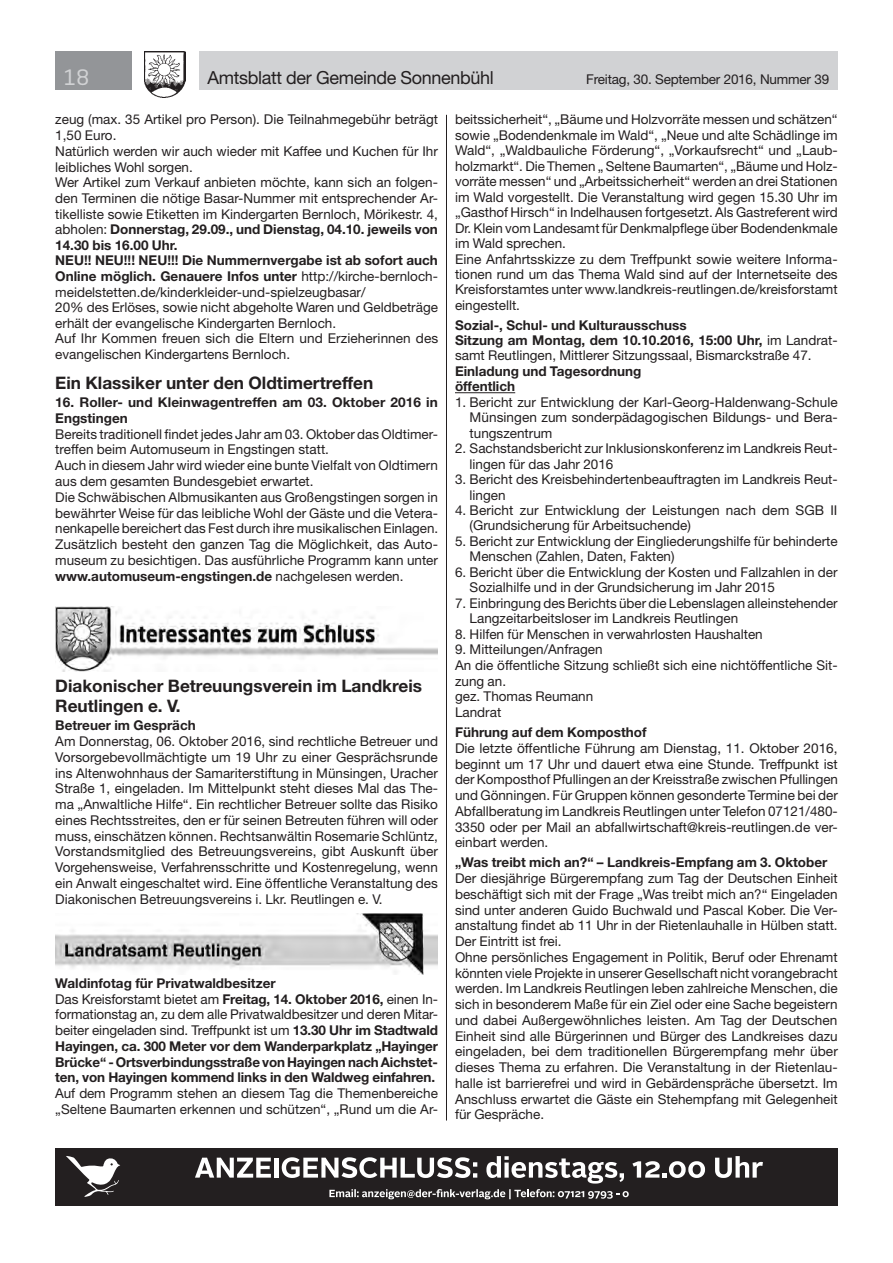
<style>
.page{position:relative;width:893px;height:1263px;background:#fff}
.page>*{position:absolute;margin:0;border:0;box-sizing:border-box;transform-origin:0 0}
.t1{font:21px "Neo Sans Std";color:#d1d2d4}
.t2{font:18px "Helvetica Neue LT Std";letter-spacing:-.02em;color:#231f20}
.t3{font:700 17.25px/20.5px "Helvetica Neue LT Std";color:#231f20}
.t4{font:13.5px/15.8px "Helvetica Neue LT Std";color:#231f20}
.t5{font:700 13.5px/15.8px "Helvetica Neue LT Std";color:#231f20}
.s1{font-weight:700}
.s2{font-weight:400}
</style>
<div class="page">
<div style="left:199px;top:51px;width:639px;height:38px;background:#d1d2d4"></div>
<div style="left:55px;top:51px;width:77px;height:38px;background:#939598"></div>
<img style="left:145px;top:51px;width:41px;height:47px">
<img style="left:55px;top:606px;width:383px;height:65px">
<img style="left:55px;top:913px;width:383px;height:61px">
<hr style="left:455px;top:392px;width:60px;height:1px;background:#231f20">
<hr style="left:446px;top:115px;width:1px;height:1005px;background:#231f20">
<div style="left:55px;top:1148px;width:783px;height:57px;background:#231f20"></div>
<svg style="left:66px;top:1156px;width:54px;height:41px"></svg>
<svg style="left:195px;top:1158px;width:76px;height:19px"></svg>
<div style="left:274px;top:1158px;width:5px;height:19px;background:#fff"></div>
<svg style="left:282px;top:1157px;width:195px;height:21px"></svg>
<svg style="left:486px;top:1156px;width:138px;height:27px"></svg>
<svg style="left:632px;top:1161px;width:73px;height:17px"></svg>
<svg style="left:715px;top:1156px;width:48px;height:22px"></svg>
<svg style="left:329px;top:1189px;width:300px;height:10px"></svg>
<h1 class="t1" style="left:64px;top:64px;width:27px">18</h1>
<h2 class="t2" style="left:207px;top:67px;width:288px">Amtsblatt der Gemeinde Sonnenbühl</h2>
<p class="t4" style="left:586px;top:71px;width:244px">Freitag, 30. September 2016, Nummer 39</p>
<p class="t4" style="left:55px;top:112px;width:384px">zeug (max. 35 Artikel pro Person). Die Teilnahmegebühr beträgt 1,50 Euro.<br>Natürlich werden wir auch wieder mit Kaffee und Kuchen für Ihr leibliches Wohl sorgen.<br>Wer Artikel zum Verkauf anbieten möchte, kann sich an folgen&shy;den Terminen die nötige Basar-Nummer mit entsprechender Ar&shy;tikelliste sowie Etiketten im Kindergarten Bernloch, Mörikestr. 4, abholen: <span class="s1">Donnerstag, 29.09., und Dienstag, 04.10. jeweils von 14.30 bis 16.00 Uhr.<br>NEU!! NEU!!! NEU!!! Die Nummernvergabe ist ab sofort auch Online möglich. Genauere Infos unter</span> http://kirche-bernloch&shy;meidelstetten.de/kinderkleider-und-spielzeugbasar/<br>20% des Erlöses, sowie nicht abgeholte Waren und Geldbeträge erhält der evangelische Kindergarten Bernloch.<br>Auf Ihr Kommen freuen sich die Eltern und Erzieherinnen des evangelischen Kindergartens Bernloch.</p>
<p class="t3" style="left:55px;top:373px;width:320px">Ein Klassiker unter den Oldtimertreffen</p>
<p class="t5" style="left:55px;top:394px;width:384px">16. Roller- und Kleinwagentreffen am 03. Oktober 2016 in<br>Engstingen</p>
<p class="t4" style="left:55px;top:426px;width:384px">Bereits traditionell findet jedes Jahr am 03. Oktober das Oldtimer&shy;treffen beim Automuseum in Engstingen statt.<br>Auch in diesem Jahr wird wieder eine bunte Vielfalt von Oldtimern aus dem gesamten Bundesgebiet erwartet.<br>Die Schwäbischen Albmusikanten aus Großengstingen sorgen in bewährter Weise für das leibliche Wohl der Gäste und die Vetera&shy;nenkapelle bereichert das Fest durch ihre musikalischen Einlagen.<br>Zusätzlich besteht den ganzen Tag die Möglichkeit, das Auto&shy;museum zu besichtigen. Das ausführliche Programm kann unter <span class="s1">www.automuseum-engstingen.de</span> nachgelesen werden.</p>
<p class="t4" style="left:455px;top:112px;width:384px">beitssicherheit“, „Bäume und Holzvorräte messen und schätzen“ sowie „Bodendenkmale im Wald“, „Neue und alte Schädlinge im Wald“, „Waldbauliche Förderung“, „Vorkaufsrecht“ und „Laub&shy;holzmarkt“. Die Themen „ Seltene Baumarten“, „Bäume und Holz&shy;vorräte messen“ und „Arbeitssicherheit“ werden an drei Stationen im Wald vorgestellt. Die Veranstaltung wird gegen 15.30 Uhr im „Gasthof Hirsch“ in Indelhausen fortgesetzt. Als Gastreferent wird Dr. Klein vom Landesamt für Denkmalpflege über Bodendenkmale im Wald sprechen.<br>Eine Anfahrtsskizze zu dem Treffpunkt sowie weitere Informa&shy;tionen rund um das Thema Wald sind auf der Internetseite des Kreisforstamtes unter www.landkreis-reutlingen.de/kreisforstamt eingestellt.</p>
<p class="t5" style="left:455px;top:317px;width:384px">Sozial-, Schul- und Kulturausschuss<br>Sitzung am Montag, dem 10.10.2016, 15:00 Uhr, <span class="s2">im Landrat&shy;samt Reutlingen, Mittlerer Sitzungssaal, Bismarckstraße 47.</span></p>
<p class="t5" style="left:455px;top:363px;width:188px">Einladung und Tagesordnung öffentlich</p>
<p class="t4" style="left:470px;top:394px;width:370px;text-align:justify;text-indent:-15px">1. Bericht zur Entwicklung der Karl-Georg-Haldenwang-Schule Münsingen zum sonderpädagogischen Bildungs- und Bera&shy;tungszentrum</p>
<p class="t4" style="left:470px;top:440px;width:370px;text-indent:-15px">2. Sachstandsbericht zur Inklusionskonferenz im Landkreis Reut&shy;lingen für das Jahr 2016</p>
<p class="t4" style="left:470px;top:471px;width:370px;text-indent:-15px">3. Bericht des Kreisbehindertenbeauftragten im Landkreis Reut&shy;lingen</p>
<p class="t4" style="left:470px;top:502px;width:369px;text-indent:-15px">4. Bericht zur Entwicklung der Leistungen nach dem SGB II (Grundsicherung für Arbeitsuchende)</p>
<p class="t4" style="left:470px;top:533px;width:370px;text-indent:-15px">5. Bericht zur Entwicklung der Eingliederungshilfe für behinderte<br>Menschen (Zahlen, Daten, Fakten)</p>
<p class="t4" style="left:470px;top:564px;width:370px;text-indent:-15px">6. Bericht über die Entwicklung der Kosten und Fallzahlen in der<br>Sozialhilfe und in der Grundsicherung im Jahr 2015</p>
<p class="t4" style="left:470px;top:595px;width:370px;text-indent:-15px">7. Einbringung des Berichts über die Lebenslagen alleinstehender<br>Langzeitarbeitsloser im Landkreis Reutlingen</p>
<p class="t4" style="left:455px;top:626px;width:309px">8. Hilfen für Menschen in verwahrlosten Haushalten</p>
<p class="t4" style="left:455px;top:641px;width:384px">9. Mitteilungen/Anfragen<br>An die öffentliche Sitzung schließt sich eine nichtöffentliche Sit&shy;zung an.<br>gez. Thomas Reumann<br>Landrat</p>
<p class="t5" style="left:455px;top:724px;width:193px">Führung auf dem Komposthof</p>
<p class="t4" style="left:455px;top:740px;width:384px;text-align:justify">Die letzte öffentliche Führung am Dienstag, 11. Oktober 2016, beginnt um 17 Uhr und dauert etwa eine Stunde. Treffpunkt ist der Komposthof Pfullingen an der Kreisstraße zwischen Pfullingen und Gönningen. Für Gruppen können gesonderte Termine bei der Abfallberatung im Landkreis Reutlingen unter Telefon 07121/480- 3350 oder per Mail an abfallwirtschaft@kreis-reutlingen.de ver&shy;einbart werden.</p>
<p class="t5" style="left:455px;top:854px;width:374px">„Was treibt mich an?“ – Landkreis-Empfang am 3. Oktober</p>
<p class="t4" style="left:455px;top:870px;width:384px">Der diesjährige Bürgerempfang zum Tag der Deutschen Einheit beschäftigt sich mit der Frage „Was treibt mich an?“ Eingeladen sind unter anderen Guido Buchwald und Pascal Kober. Die Ver&shy;anstaltung findet ab 11 Uhr in der Rietenlauhalle in Hülben statt.<br>Der Eintritt ist frei.<br>Ohne persönliches Engagement in Politik, Beruf oder Ehrenamt könnten viele Projekte in unserer Gesellschaft nicht vorangebracht werden. Im Landkreis Reutlingen leben zahlreiche Menschen, die sich in besonderem Maße für ein Ziel oder eine Sache begeistern und dabei Außergewöhnliches leisten. Am Tag der Deutschen Einheit sind alle Bürgerinnen und Bürger des Landkreises dazu eingeladen, bei dem traditionellen Bürgerempfang mehr über dieses Thema zu erfahren. Die Veranstaltung in der Rietenlau&shy;halle ist barrierefrei und wird in Gebärdenspräche übersetzt. Im Anschluss erwartet die Gäste ein Stehempfang mit Gelegenheit für Gespräche.</p>
<p class="t3" style="left:55px;top:675px;width:368px">Diakonischer Betreuungsverein im Landkreis<br>Reutlingen e. V.</p>
<p class="t5" style="left:55px;top:717px;width:142px">Betreuer im Gespräch</p>
<p class="t4" style="left:55px;top:733px;width:384px;text-align:justify">Am Donnerstag, 06. Oktober 2016, sind rechtliche Betreuer und Vorsorgebevollmächtigte um 19 Uhr zu einer Gesprächsrunde ins Altenwohnhaus der Samariterstiftung in Münsingen, Uracher Straße 1, eingeladen. Im Mittelpunkt steht dieses Mal das The&shy;ma „Anwaltliche Hilfe“. Ein rechtlicher Betreuer sollte das Risiko eines Rechtsstreites, den er für seinen Betreuten führen will oder muss, einschätzen können. Rechtsanwältin Rosemarie Schlüntz, Vorstandsmitglied des Betreuungsvereins, gibt Auskunft über Vorgehensweise, Verfahrensschritte und Kostenregelung, wenn ein Anwalt eingeschaltet wird. Eine öffentliche Veranstaltung des Diakonischen Betreuungsvereins i. Lkr. Reutlingen e. V.</p>
<p class="t5" style="left:55px;top:975px;width:384px">Waldinfotag für Privatwaldbesitzer<br><span class="s2">Das Kreisforstamt bietet am</span> Freitag, 14. Oktober 2016, <span class="s2">einen In&shy;formationstag an, zu dem alle Privatwaldbesitzer und deren Mitar&shy;beiter eingeladen sind. Treffpunkt ist um</span> 13.30 Uhr im Stadtwald Hayingen, ca. 300 Meter vor dem Wanderparkplatz „Hayinger Brücke“ - Ortsverbindungsstraße von Hayingen nach Aichstet&shy;ten, von Hayingen kommend links in den Waldweg einfahren.</p>
<p class="t4" style="left:55px;top:1085px;width:384px">Auf dem Programm stehen an diesem Tag die Themenbereiche „Seltene Baumarten erkennen und schützen“, „Rund um die Ar-</p>
</div>
